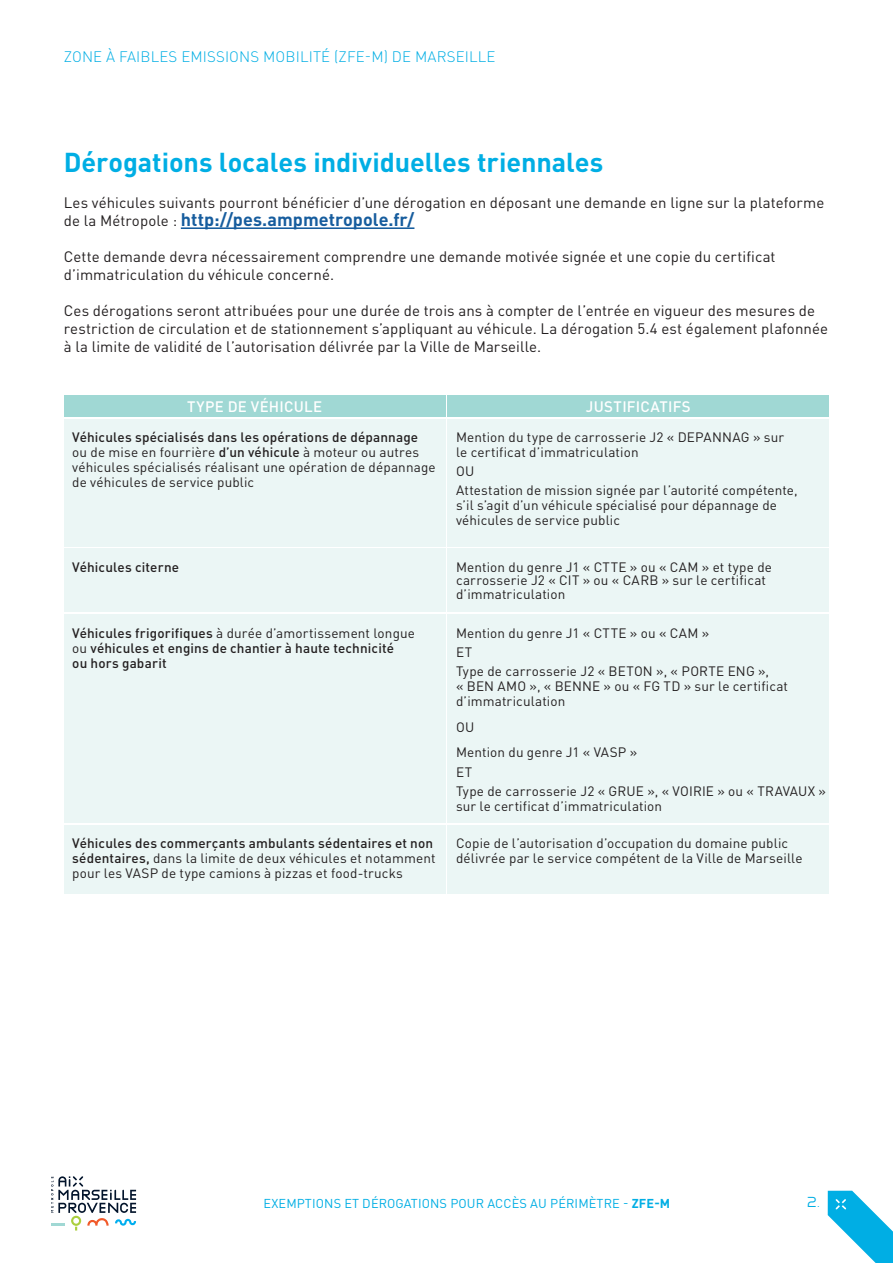
<style>
.page{position:relative;width:893px;height:1263px;background:#fff}
.page>*{position:absolute;margin:0;border:0;box-sizing:border-box;transform-origin:0 0}
.intro_new{font:700 27px "DIN Pro";color:#00aee4}
.intro_new-2{font:700 18px "DIN Pro";color:#175d9e}
.intro_new-3{font:15px/18px "DIN Pro";letter-spacing:.005em;color:#231f20}
.t1{font:300 15px "DIN Pro";letter-spacing:.01em;color:#00aee4}
.intro_new-4{font:500 15px "DIN Pro";letter-spacing:.02em;color:#fff}
.intro_new-5{font:13.5px/15px "DIN Pro";letter-spacing:.01em;color:#231f20}
.intro_new-6{font:500 13.5px/15px "DIN Pro";letter-spacing:.01em;color:#231f20}
.t2{font:13.5px "Victoire";color:#00aee4}
.t3{font:12.75px "DIN Pro";letter-spacing:.01em;color:#00aee4}
.s1{font-weight:400;font-size:15px;color:#231f20}
.s2{font-weight:500}
.s3{font-weight:400}
.s4{font-weight:700}
</style>
<div class="page">
<svg style="left:51px;top:1176px;width:85px;height:54px"></svg>
<svg style="left:828px;top:1191px;width:65px;height:72px"></svg>
<hr style="left:181px;top:227px;width:233px;height:2px;background:#175d9e">
<div style="left:64px;top:395px;width:381px;height:22px;background:#a0d8d4"></div>
<div style="left:64px;top:419px;width:381px;height:127px;background:#ebf6f5"></div>
<div style="left:64px;top:549px;width:381px;height:63px;background:#ebf6f5"></div>
<div style="left:64px;top:614px;width:381px;height:209px;background:#ebf6f5"></div>
<div style="left:64px;top:825px;width:381px;height:68px;background:#ebf6f5"></div>
<div style="left:448px;top:419px;width:381px;height:127px;background:#ebf6f5"></div>
<div style="left:448px;top:549px;width:381px;height:63px;background:#ebf6f5"></div>
<div style="left:448px;top:614px;width:381px;height:209px;background:#ebf6f5"></div>
<div style="left:448px;top:825px;width:381px;height:68px;background:#ebf6f5"></div>
<div style="left:448px;top:395px;width:381px;height:22px;background:#a0d8d4"></div>
<p class="t1" style="left:64px;top:46px;width:433px">ZONE À FAIBLES EMISSIONS MOBILITÉ (ZFE-M) DE MARSEILLE</p>
<p class="intro_new" style="left:64px;top:141px;width:541px">Dérogations locales individuelles triennales</p>
<p class="intro_new-3" style="left:64px;top:192px;width:762px">Les véhicules suivants pourront bénéficier d’une dérogation en déposant une demande en ligne sur la plateforme</p>
<p class="intro_new-2" style="left:64px;top:205px;width:352px"><span class="s1">de la Métropole :</span> http://pes.ampmetropole.fr/</p>
<p class="intro_new-3" style="left:64px;top:246px;width:713px">Cette demande devra nécessairement comprendre une demande motivée signée et une copie du certificat d’immatriculation du véhicule concerné.</p>
<p class="intro_new-3" style="left:64px;top:300px;width:766px">Ces dérogations seront attribuées pour une durée de trois ans à compter de l’entrée en vigueur des mesures de restriction de circulation et de stationnement s’appliquant au véhicule. La dérogation 5.4 est également plafonnée à la limite de validité de l’autorisation délivrée par la Ville de Marseille.</p>
<p class="intro_new-4" style="left:187px;top:395px;width:137px">TYPE DE VÉHICULE</p>
<p class="intro_new-5" style="left:72px;top:429px;width:365px"><span class="s2">Véhicules spécialisés dans les opérations de dépannage </span>ou de mise en fourrière <span class="s2">d’un véhicule</span> à moteur ou autres véhicules spécialisés réalisant une opération de dépannage de véhicules de service public</p>
<p class="intro_new-6" style="left:72px;top:558px;width:108px">Véhicules citerne</p>
<p class="intro_new-6" style="left:72px;top:624px;width:344px">Véhicules frigorifiques <span class="s3">à durée d’amortissement longue ou</span> véhicules et engins de chantier à haute technicité<br>ou hors gabarit</p>
<p class="intro_new-5" style="left:72px;top:835px;width:365px"><span class="s2">Véhicules des commerçants ambulants sédentaires et non sédentaires,</span> dans la limite de deux véhicules et notamment pour les VASP de type camions à pizzas et food-trucks</p>
<p class="intro_new-4" style="left:586px;top:395px;width:106px">JUSTIFICATIFS</p>
<p class="intro_new-5" style="left:456px;top:429px;width:330px">Mention du type de carrosserie J2 « DEPANNAG » sur le certificat d’immatriculation</p>
<p class="intro_new-5" style="left:456px;top:463px;width:20px">OU</p>
<p class="intro_new-5" style="left:456px;top:482px;width:343px">Attestation de mission signée par l’autorité compétente, s’il s’agit d’un véhicule spécialisé pour dépannage de véhicules de service public</p>
<p class="intro_new-5" style="left:456px;top:559px;width:317px;line-height:13.5px">Mention du genre J1 « CTTE » ou « CAM » et type de carrosserie J2 « CIT » ou « CARB » sur le certificat d’immatriculation</p>
<p class="intro_new-5" style="left:456px;top:624px;width:255px">Mention du genre J1 « CTTE » ou « CAM »</p>
<p class="intro_new-5" style="left:456px;top:643px;width:18px">ET</p>
<p class="intro_new-5" style="left:456px;top:663px;width:334px">Type de carrosserie J2 « BETON », « PORTE ENG »,<br>« BEN AMO », « BENNE » ou « FG TD » sur le certificat d’immatriculation</p>
<p class="intro_new-5" style="left:456px;top:718px;width:20px">OU</p>
<p class="intro_new-5" style="left:456px;top:744px;width:183px">Mention du genre J1 « VASP »</p>
<p class="intro_new-5" style="left:456px;top:763px;width:18px">ET</p>
<p class="intro_new-5" style="left:456px;top:783px;width:371px">Type de carrosserie J2 « GRUE », « VOIRIE » ou « TRAVAUX » sur le certificat d’immatriculation</p>
<p class="intro_new-5" style="left:456px;top:835px;width:348px">Copie de l’autorisation d’occupation du domaine public délivrée par le service compétent de la Ville de Marseille</p>
<p class="t3" style="left:264px;top:1193px;width:408px">EXEMPTIONS ET DÉROGATIONS POUR ACCÈS AU PÉRIMÈTRE - <span class="s4">ZFE-M</span></p>
<p class="t2" style="left:807px;top:1193px;width:14px">2.</p>
</div>
